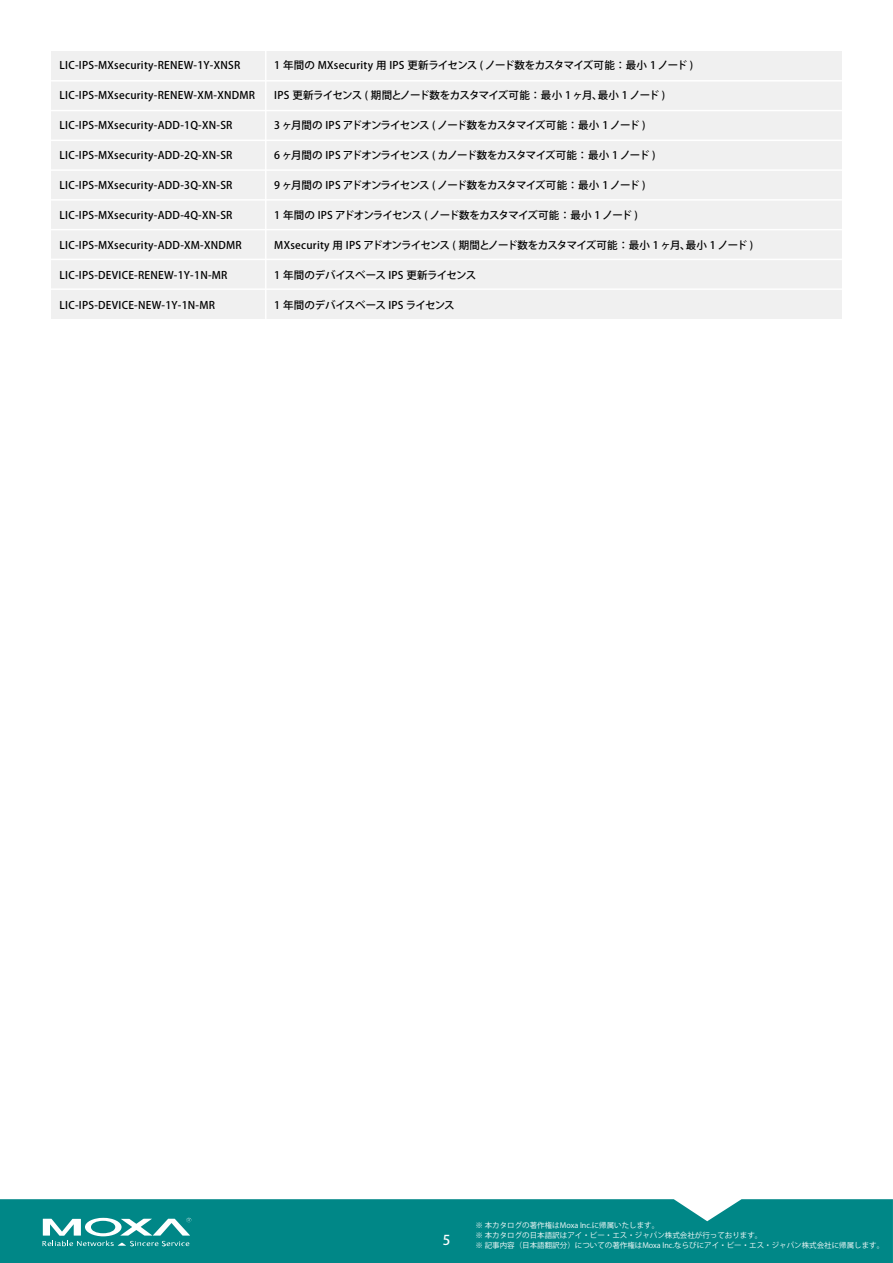
<style>
.page{position:relative;width:893px;height:1263px;background:#fff}
.page>*{position:absolute;margin:0;border:0;box-sizing:border-box;transform-origin:0 0}
.t1{font:500 13.5px "Koz Go Pro";color:#fff}
.t2{font:500 10.5px "Koz Go Pro";letter-spacing:.025em;color:#000}
.t3{font:500 10.5px "Koz Go Pro";letter-spacing:-.065em;color:#000}
.t4{font:500 10.5px "Koz Go Pro";color:#000}
.t5{font:500 10.5px "Koz Go Pro";letter-spacing:-.025em;color:#000}
.t6{font:7.5px/9.9px "Koz Go Pro";color:#fff}
</style>
<div class="page">
<div style="left:0;top:1199px;width:893px;height:64px;background:#008787"></div>
<svg style="left:43px;top:1218px;width:148px;height:28px"></svg>
<div style="left:51px;top:51px;width:791px;height:268px;background:#f0f0f0"></div>
<hr style="left:51px;top:80px;width:791px;height:2px;background:#fff">
<hr style="left:51px;top:110px;width:791px;height:1px;background:#fff">
<hr style="left:51px;top:140px;width:791px;height:1px;background:#fff">
<hr style="left:51px;top:169px;width:791px;height:2px;background:#fff">
<hr style="left:51px;top:199px;width:791px;height:2px;background:#fff">
<hr style="left:51px;top:229px;width:791px;height:1px;background:#fff">
<hr style="left:51px;top:259px;width:791px;height:1px;background:#fff">
<hr style="left:51px;top:288px;width:791px;height:2px;background:#fff">
<hr style="left:265px;top:51px;width:1px;height:268px;background:#fff">
<p class="t2" style="left:60px;top:58px;width:182px">LIC-IPS-MXsecurity-RENEW-1Y-XNSR</p>
<p class="t2" style="left:60px;top:88px;width:197px">LIC-IPS-MXsecurity-RENEW-XM-XNDMR</p>
<p class="t2" style="left:60px;top:118px;width:174px">LIC-IPS-MXsecurity-ADD-1Q-XN-SR</p>
<p class="t2" style="left:60px;top:148px;width:174px">LIC-IPS-MXsecurity-ADD-2Q-XN-SR</p>
<p class="t2" style="left:60px;top:178px;width:174px">LIC-IPS-MXsecurity-ADD-3Q-XN-SR</p>
<p class="t2" style="left:60px;top:208px;width:174px">LIC-IPS-MXsecurity-ADD-4Q-XN-SR</p>
<p class="t2" style="left:60px;top:238px;width:184px">LIC-IPS-MXsecurity-ADD-XM-XNDMR</p>
<p class="t2" style="left:60px;top:268px;width:170px">LIC-IPS-DEVICE-RENEW-1Y-1N-MR</p>
<p class="t2" style="left:60px;top:298px;width:157px">LIC-IPS-DEVICE-NEW-1Y-1N-MR</p>
<p class="t4" style="left:274px;top:58px;width:421px">1 年間の MXsecurity 用 IPS 更新ライセンス ( ノード数をカスタマイズ可能：最小 1 ノード )</p>
<p class="t3" style="left:274px;top:88px;width:392px">IPS 更新ライセンス ( 期間とノード数をカスタマイズ可能：最小 1 ヶ月、最小 1 ノード )</p>
<p class="t3" style="left:274px;top:118px;width:373px">3 ヶ月間の IPS アドオンライセンス ( ノード数をカスタマイズ可能：最小 1 ノード )</p>
<p class="t3" style="left:274px;top:148px;width:383px">6 ヶ月間の IPS アドオンライセンス ( カノード数をカスタマイズ可能：最小 1 ノード )</p>
<p class="t3" style="left:274px;top:178px;width:373px">9 ヶ月間の IPS アドオンライセンス ( ノード数をカスタマイズ可能：最小 1 ノード )</p>
<p class="t3" style="left:274px;top:208px;width:365px">1 年間の IPS アドオンライセンス ( ノード数をカスタマイズ可能：最小 1 ノード )</p>
<p class="t3" style="left:274px;top:238px;width:480px">MXsecurity 用 IPS アドオンライセンス ( 期間とノード数をカスタマイズ可能：最小 1 ヶ月、最小 1 ノード )</p>
<p class="t5" style="left:274px;top:268px;width:204px">1 年間のデバイスベース IPS 更新ライセンス</p>
<p class="t5" style="left:274px;top:298px;width:182px">1 年間のデバイスベース IPS ライセンス</p>
<p class="t1" style="left:443px;top:1231px;width:9px">5</p>
<p class="t6" style="left:476px;top:1220px;width:410px">※ 本カタログの著作権はMoxa Inc.に帰属いたします。<br>※ 本カタログの日本語訳はアイ・ビー・エス・ジャパン株式会社が行っております。<br>※ 記事内容（日本語翻訳分）についての著作権はMoxa Inc.ならびにアイ・ビー・エス・ジャパン株式会社に帰属します。</p>
</div>
